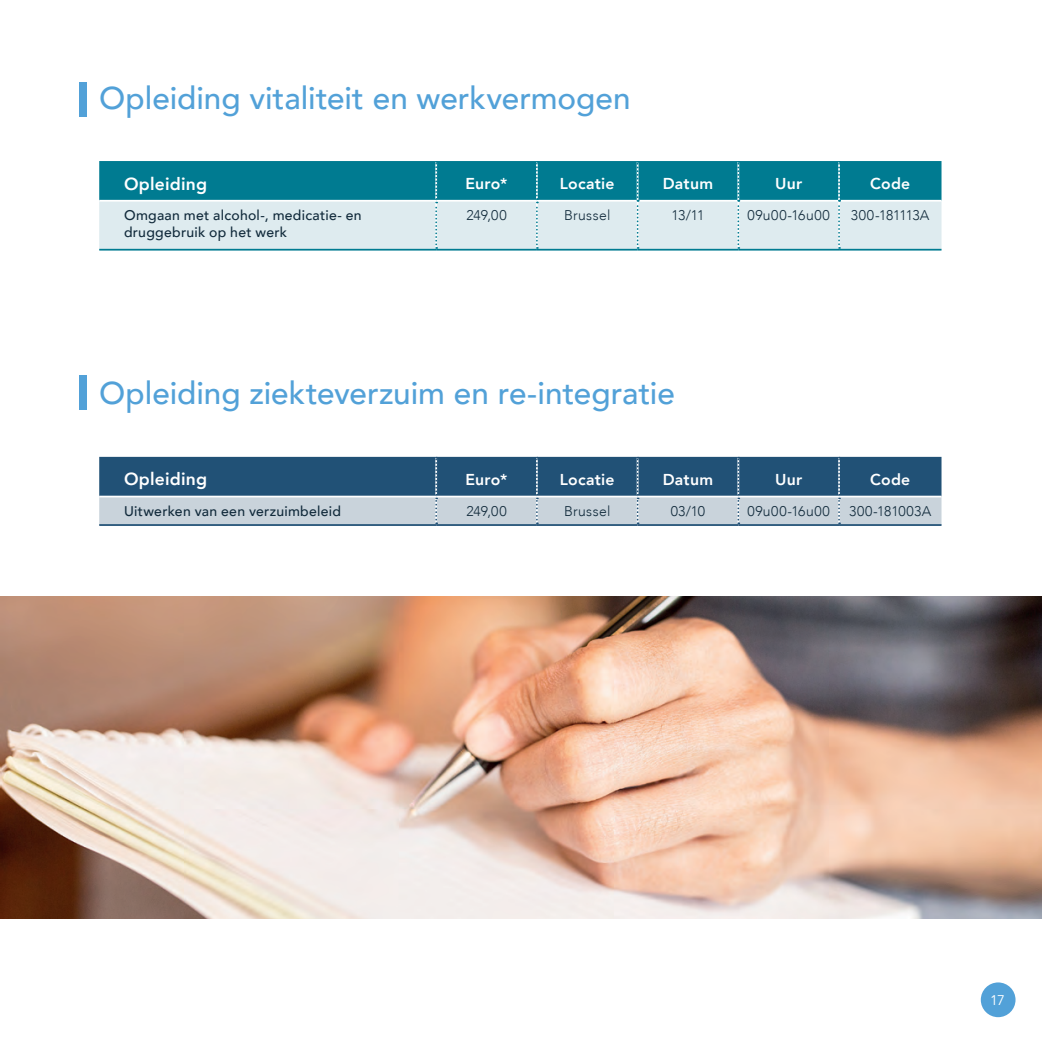
<style>
.page{position:relative;width:1042px;height:1042px;background:#fff}
.page>*{position:absolute;margin:0;border:0;box-sizing:border-box;transform-origin:0 0}
.t1{font:500 31.5px "Avenir";color:#52a1d8}
.t2{font:800 17.5px "Avenir";letter-spacing:.01em;color:#fff}
.t3{font:800 15.75px "Avenir";letter-spacing:.015em;color:#fff}
.t4{font:500 14px/16.6px "Avenir";letter-spacing:.02em;color:#112a3b}
.t5{font:300 14px "Avenir";letter-spacing:.02em;color:#112a3b}
.t6{font:300 14px "Avenir";letter-spacing:.04em;color:#112a3b}
.t7{font:300 14px "Avenir";letter-spacing:-.015em;color:#112a3b}
.t8{font:14px "Avenir";color:#fff}
</style>
<div class="page">
<div style="left:981px;top:982px;width:34px;height:35px;background:#52a1d8;border-radius:50%"></div>
<div style="left:79px;top:82px;width:8px;height:35px;background:#52a1d8"></div>
<hr style="left:99px;top:249px;width:337px;height:2px;background:#007b91">
<hr style="left:436px;top:249px;width:101px;height:2px;background:#007b91">
<hr style="left:537px;top:249px;width:100px;height:2px;background:#007b91">
<hr style="left:637px;top:249px;width:101px;height:2px;background:#007b91">
<hr style="left:738px;top:249px;width:101px;height:2px;background:#007b91">
<hr style="left:839px;top:249px;width:102px;height:2px;background:#007b91">
<svg style="left:99px;top:161px;width:842px;height:89px;background:#79b8c4"></svg>
<hr style="left:99px;top:200px;width:337px;height:2px;background:#fff">
<hr style="left:436px;top:200px;width:101px;height:2px;background:#fff">
<img style="left:0;top:596px;width:1042px;height:322px">
<div style="left:79px;top:375px;width:8px;height:35px;background:#52a1d8"></div>
<svg style="left:99px;top:457px;width:842px;height:67px;background:#6787a0"></svg>
<hr style="left:537px;top:496px;width:100px;height:1px;background:#fff">
<hr style="left:637px;top:496px;width:101px;height:1px;background:#fff">
<hr style="left:738px;top:496px;width:101px;height:1px;background:#fff">
<hr style="left:839px;top:496px;width:102px;height:1px;background:#fff">
<hr style="left:99px;top:524px;width:337px;height:2px;background:#215176">
<hr style="left:436px;top:524px;width:101px;height:2px;background:#215176">
<hr style="left:537px;top:524px;width:100px;height:2px;background:#215176">
<hr style="left:637px;top:524px;width:101px;height:2px;background:#215176">
<hr style="left:738px;top:524px;width:101px;height:2px;background:#215176">
<hr style="left:839px;top:524px;width:102px;height:2px;background:#215176">
<hr style="left:99px;top:496px;width:337px;height:1px;background:#fff">
<hr style="left:436px;top:496px;width:101px;height:1px;background:#fff">
<h1 class="t1" style="left:99px;top:70px;width:533px">Opleiding vitaliteit en werkvermogen</h1>
<p class="t2" style="left:124px;top:170px;width:85px">Opleiding</p>
<p class="t3" style="left:465px;top:171px;width:44px">Euro*</p>
<p class="t3" style="left:560px;top:171px;width:56px">Locatie</p>
<p class="t3" style="left:663px;top:171px;width:52px">Datum</p>
<p class="t3" style="left:775px;top:171px;width:29px">Uur</p>
<p class="t3" style="left:870px;top:171px;width:42px">Code</p>
<p class="t4" style="left:124px;top:206px;width:239px">Omgaan met alcohol-, medicatie- en druggebruik op het werk</p>
<p class="t5" style="left:466px;top:207px;width:42px">249,00</p>
<p class="t5" style="left:564px;top:207px;width:48px">Brussel</p>
<p class="t5" style="left:671px;top:207px;width:34px">13/11</p>
<p class="t6" style="left:747px;top:207px;width:84px">09u00-16u00</p>
<p class="t7" style="left:851px;top:207px;width:80px">300-181113A</p>
<h1 class="t1" style="left:99px;top:366px;width:577px">Opleiding ziekteverzuim en re-integratie</h1>
<p class="t2" style="left:124px;top:466px;width:85px">Opleiding</p>
<p class="t3" style="left:465px;top:467px;width:44px">Euro*</p>
<p class="t3" style="left:560px;top:467px;width:56px">Locatie</p>
<p class="t3" style="left:663px;top:467px;width:52px">Datum</p>
<p class="t3" style="left:775px;top:467px;width:29px">Uur</p>
<p class="t3" style="left:870px;top:467px;width:42px">Code</p>
<p class="t4" style="left:124px;top:502px;width:218px">Uitwerken van een verzuimbeleid</p>
<p class="t5" style="left:466px;top:503px;width:42px">249,00</p>
<p class="t5" style="left:564px;top:503px;width:48px">Brussel</p>
<p class="t5" style="left:671px;top:503px;width:36px">03/10</p>
<p class="t6" style="left:747px;top:503px;width:84px">09u00-16u00</p>
<p class="t5" style="left:849px;top:503px;width:84px">300-181003A</p>
<p class="t8" style="left:990px;top:992px;width:16px">17</p>
</div>
